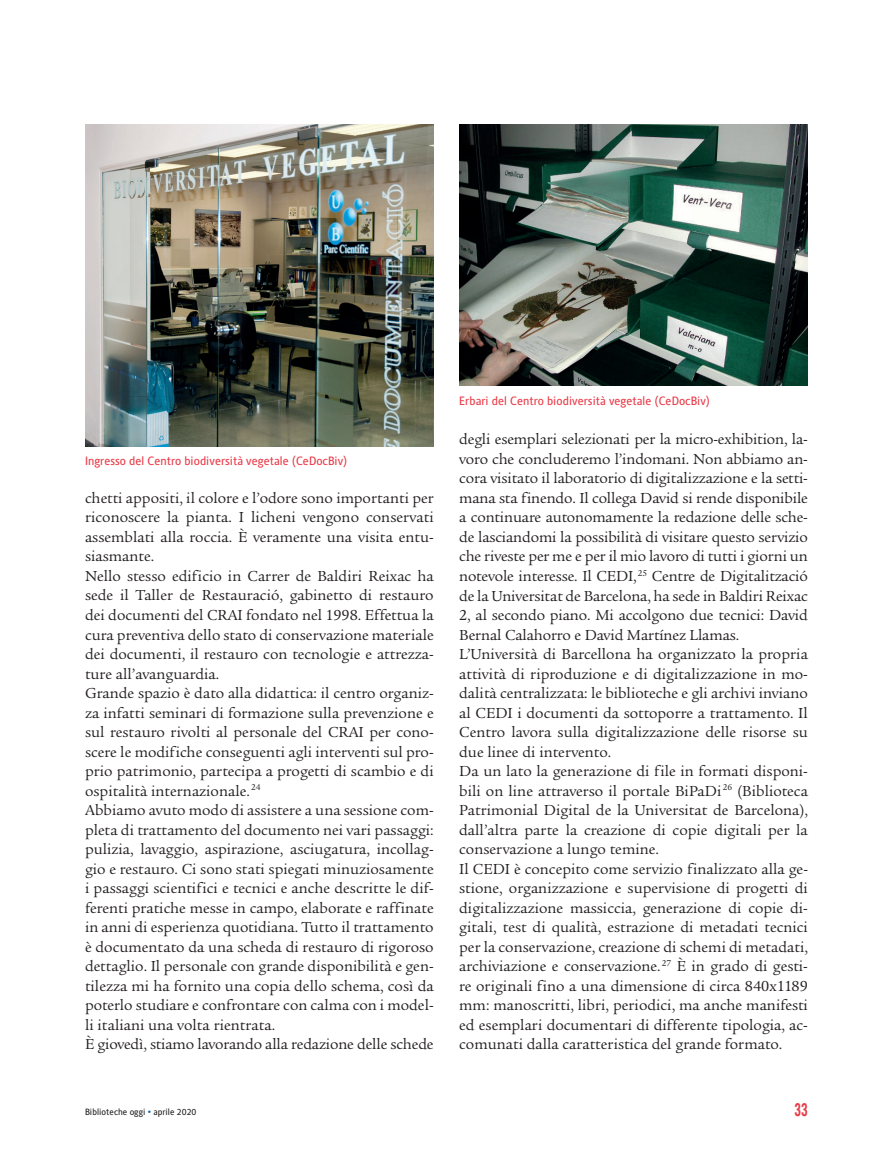
<style>
.page{position:relative;width:893px;height:1149px;background:#fff}
.page>*{position:absolute;margin:0;border:0;box-sizing:border-box;transform-origin:0 0}
.t1{font:18px "Alternate Gothic No 2 BT";color:#e93b48}
.t2{font:15.75px/19.5px "Legacy Ser ITC";color:#231f20}
.t3{font:12px "Alber";color:#e93b48}
.t4{font:9px "Alber";color:#231f20}
.s1{color:#0161ab}
</style>
<div class="page">
<img style="left:85px;top:125px;width:349px;height:321px">
<img style="left:459px;top:124px;width:349px;height:261px">
<p class="t3" style="left:85px;top:454px;width:264px">Ingresso del Centro biodiversità vegetale (CeDocBiv)</p>
<p class="t2" style="left:85px;top:488px;width:350px">chetti appositi, il colore e l’odore sono importanti per riconoscere la pianta. I licheni vengono conservati assemblati alla roccia. È veramente una visita entu&shy;siasmante.<br>Nello stesso edificio in Carrer de Baldiri Reixac ha sede il Taller de Restauració, gabinetto di restauro dei documenti del CRAI fondato nel 1998. Effettua la cura preventiva dello stato di conservazione materiale dei documenti, il restauro con tecnologie e attrezza&shy;ture all’avanguardia.<br>Grande spazio è dato alla didattica: il centro organiz&shy;za infatti seminari di formazione sulla prevenzione e sul restauro rivolti al personale del CRAI per cono&shy;scere le modifiche conseguenti agli interventi sul pro&shy;prio patrimonio, partecipa a progetti di scambio e di ospitalità internazionale.<sup>24<br></sup>Abbiamo avuto modo di assistere a una sessione com&shy;pleta di trattamento del documento nei vari passaggi: pulizia, lavaggio, aspirazione, asciugatura, incollag&shy;gio e restauro. Ci sono stati spiegati minuziosamente i passaggi scientifici e tecnici e anche descritte le dif&shy;ferenti pratiche messe in campo, elaborate e raffinate in anni di esperienza quotidiana. Tutto il trattamento è documentato da una scheda di restauro di rigoroso dettaglio. Il personale con grande disponibilità e gen&shy;tilezza mi ha fornito una copia dello schema, così da poterlo studiare e confrontare con calma con i model&shy;li italiani una volta rientrata.<br>È giovedì, stiamo lavorando alla redazione delle schede</p>
<p class="t3" style="left:459px;top:393px;width:252px">Erbari del Centro biodiversità vegetale (CeDocBiv)</p>
<p class="t2" style="left:459px;top:429px;width:350px">degli esemplari selezionati per la micro-exhibition, la&shy;voro che concluderemo l’indomani. Non abbiamo an&shy;cora visitato il laboratorio di digitalizzazione e la setti&shy;mana sta finendo. Il collega David si rende disponibile a continuare autonomamente la redazione delle sche&shy;de lasciandomi la possibilità di visitare questo servizio che riveste per me e per il mio lavoro di tutti i giorni un notevole interesse. Il CEDI,<sup>25</sup> Centre de Digitalització de la Universitat de Barcelona, ha sede in Baldiri Reixac 2, al secondo piano. Mi accolgono due tecnici: David Bernal Calahorro e David Martínez Llamas.<br>L’Università di Barcellona ha organizzato la propria attività di riproduzione e di digitalizzazione in mo&shy;dalità centralizzata: le biblioteche e gli archivi inviano al CEDI i documenti da sottoporre a trattamento. Il Centro lavora sulla digitalizzazione delle risorse su due linee di intervento.<br>Da un lato la generazione di file in formati disponi&shy;bili on line attraverso il portale BiPaDi<sup>26</sup> (Biblioteca Patrimonial Digital de la Universitat de Barcelona), dall’altra parte la creazione di copie digitali per la conservazione a lungo temine.<br>Il CEDI è concepito come servizio finalizzato alla ge&shy;stione, organizzazione e supervisione di progetti di digitalizzazione massiccia, generazione di copie di&shy;gitali, test di qualità, estrazione di metadati tecnici per la conservazione, creazione di schemi di metadati, archiviazione e conservazione.<sup>27</sup> È in grado di gesti&shy;re originali fino a una dimensione di circa 840x1189 mm: manoscritti, libri, periodici, ma anche manifesti ed esemplari documentari di differente tipologia, ac&shy;comunati dalla caratteristica del grande formato.</p>
<p class="t4" style="left:85px;top:1106px;width:113px">Biblioteche oggi <span class="s1">•</span> aprile 2020</p>
<p class="t1" style="left:794px;top:1099px;width:15px">33</p>
</div>
